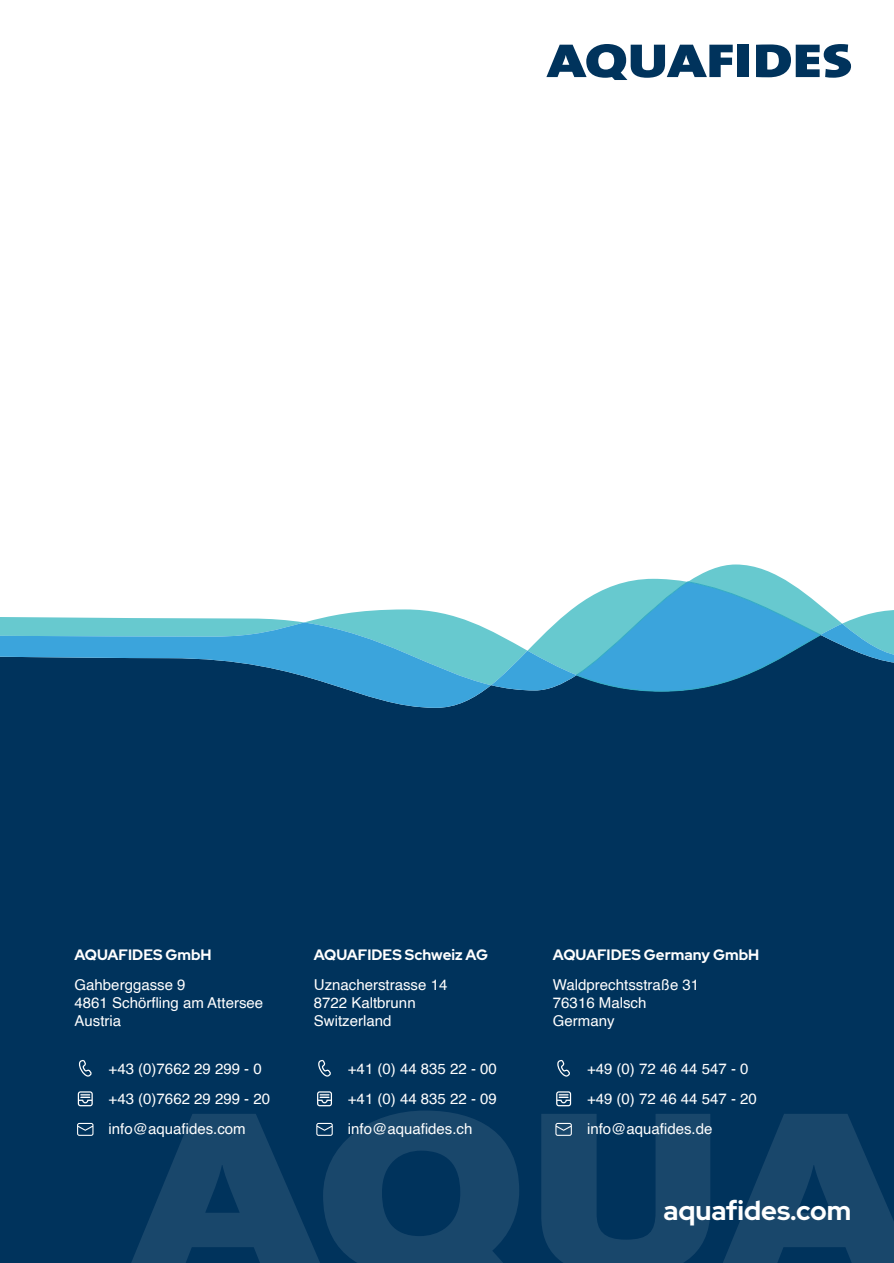
<style>
.page{position:relative;width:894px;height:1263px;background:#fff}
.page>*{position:absolute;margin:0;border:0;box-sizing:border-box;transform-origin:0 0}
.t1{font:700 27px "Red Hat Display";color:#fff}
.t2{font:15px/18px "Helvetica";color:#fff}
.t3{font:700 15px "Red Hat Display";color:#fff}
</style>
<div class="page">
<div style="left:0;top:708px;width:893px;height:555px;background:#00335c"></div>
<svg style="left:0;top:564px;width:893px;height:144px"></svg>
<svg style="left:718px;top:1114px;width:175px;height:149px;background:#0f3f65"></svg>
<svg style="left:78px;top:1060px;width:14px;height:17px"></svg>
<svg style="left:78px;top:1091px;width:15px;height:15px"></svg>
<svg style="left:77px;top:1123px;width:16px;height:13px"></svg>
<svg style="left:317px;top:1060px;width:14px;height:17px"></svg>
<svg style="left:127px;top:1091px;width:398px;height:172px;background:#0e3e64"></svg>
<svg style="left:556px;top:1060px;width:14px;height:17px"></svg>
<svg style="left:556px;top:1091px;width:15px;height:15px"></svg>
<svg style="left:541px;top:1114px;width:169px;height:149px;background:#114166"></svg>
<div style="left:737px;top:45px;width:11px;height:32px;background:#00335c"></div>
<svg style="left:756px;top:44px;width:94px;height:34px"></svg>
<svg style="left:546px;top:44px;width:186px;height:36px"></svg>
<p class="t3" style="left:75px;top:945px;width:138px">AQUAFIDES GmbH</p>
<p class="t2" style="left:75px;top:977px;width:190px">Gahberggasse 9<br>4861 Schörfling am Attersee<br>Austria</p>
<p class="t2" style="left:109px;top:1055px;width:163px;line-height:30px">+43 (0)7662 29 299 - 0 +43 (0)7662 29 299 - 20 info@aquafides.com</p>
<p class="t3" style="left:314px;top:945px;width:175px">AQUAFIDES Schweiz AG</p>
<p class="t2" style="left:314px;top:977px;width:135px">Uznacherstrasse 14<br>8722 Kaltbrunn<br>Switzerland</p>
<p class="t2" style="left:348px;top:1055px;width:150px;line-height:30px;text-align:justify">+41 (0) 44 835 22 - 00 +41 (0) 44 835 22 - 09 info@aquafides.ch</p>
<p class="t3" style="left:552px;top:945px;width:208px">AQUAFIDES Germany GmbH</p>
<p class="t2" style="left:552px;top:977px;width:148px">Waldprechtsstraße 31<br>76316 Malsch<br>Germany</p>
<p class="t2" style="left:586px;top:1055px;width:171px;line-height:30px">+49 (0) 72 46 44 547 - 0 +49 (0) 72 46 44 547 - 20 info@aquafides.de</p>
<h1 class="t1" style="left:663px;top:1193px;width:189px">aquafides.com</h1>
</div>
